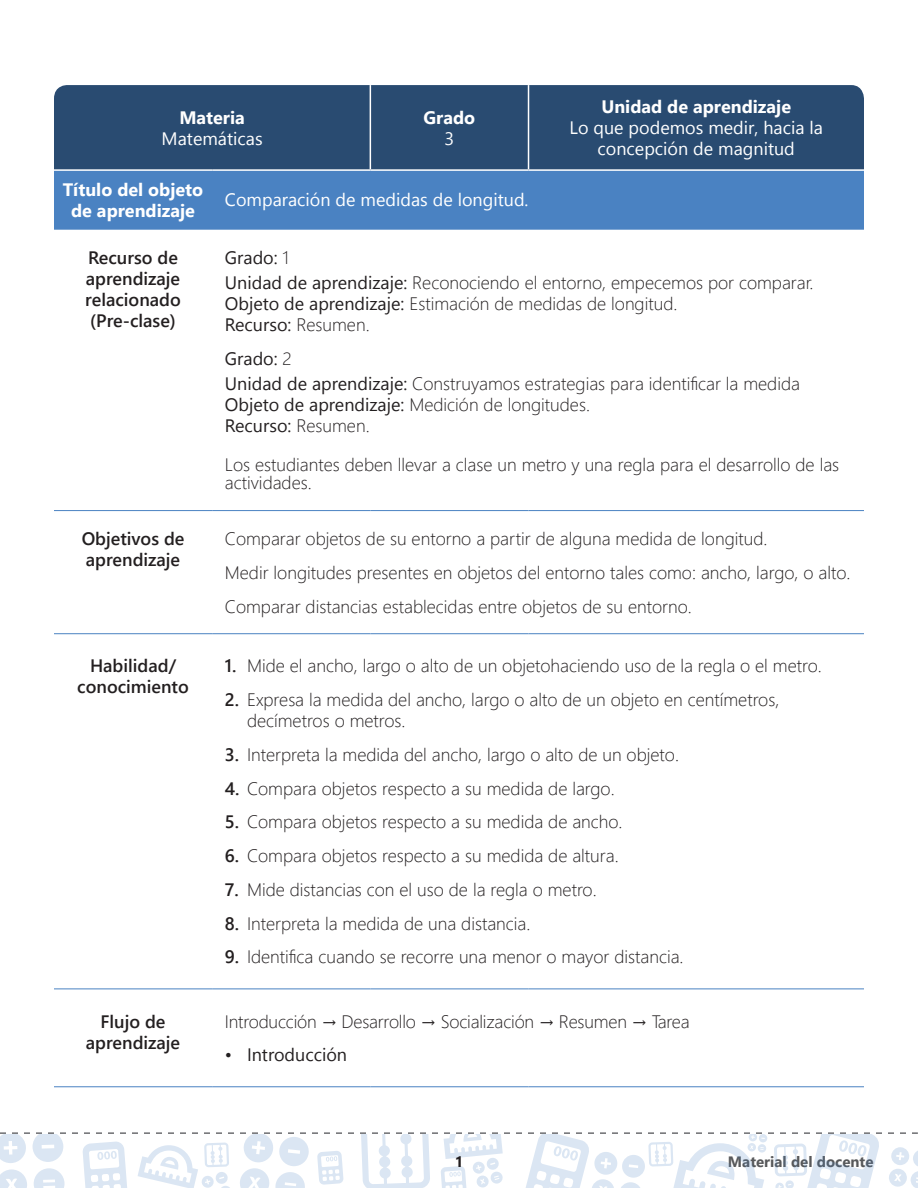
<style>
.page{position:relative;width:918px;height:1188px;background:#fff}
.page>*{position:absolute;margin:0;border:0;box-sizing:border-box;transform-origin:0 0}
.t1{font:300 18px/21px "Segoe UI";color:#231f20}
.t2{font:600 18px/21px "Segoe UI";color:#231f20}
.t3{font:18px/21px "Segoe UI";color:#fff;text-align:center}
.t4{font:700 18px/21px "Segoe UI";color:#fff;text-align:center}
.t5{font:18px "Segoe UI";color:#231f20}
.t6{font:700 15px "Segoe UI";color:#57585a}
.t7{font:700 15px "Segoe UI";color:#231f20}
.s1{font-weight:400}
.s2{font-weight:600}
</style>
<div class="page">
<svg style="left:0;top:1132px;width:918px;height:56px"></svg>
<div style="left:54px;top:85px;width:810px;height:84px;background:#294b71"></div>
<div style="left:54px;top:171px;width:810px;height:59px;background:#4a82c2"></div>
<hr style="left:370px;top:85px;width:1px;height:84px;background:#fff">
<hr style="left:528px;top:85px;width:1px;height:84px;background:#fff">
<hr style="left:54px;top:633px;width:158px;height:1px;background:#4a82c2">
<hr style="left:212px;top:633px;width:158px;height:1px;background:#4a82c2">
<hr style="left:370px;top:633px;width:159px;height:1px;background:#4a82c2">
<hr style="left:529px;top:633px;width:335px;height:1px;background:#4a82c2">
<hr style="left:54px;top:989px;width:158px;height:1px;background:#4a82c2">
<hr style="left:212px;top:989px;width:158px;height:1px;background:#4a82c2">
<hr style="left:370px;top:989px;width:159px;height:1px;background:#4a82c2">
<hr style="left:529px;top:989px;width:335px;height:1px;background:#4a82c2">
<hr style="left:54px;top:1086px;width:158px;height:1px;background:#4a82c2">
<hr style="left:212px;top:1086px;width:158px;height:1px;background:#4a82c2">
<hr style="left:370px;top:1086px;width:159px;height:1px;background:#4a82c2">
<hr style="left:529px;top:1086px;width:335px;height:1px;background:#4a82c2">
<hr style="left:54px;top:510px;width:158px;height:1px;background:#4a82c2">
<hr style="left:212px;top:510px;width:158px;height:1px;background:#4a82c2">
<hr style="left:370px;top:510px;width:159px;height:1px;background:#4a82c2">
<hr style="left:529px;top:510px;width:335px;height:1px;background:#4a82c2">
<p class="t4" style="left:179px;top:107px;width:67px">Materia</p>
<p class="t3" style="left:162px;top:127px;width:103px">Matemáticas</p>
<p class="t4" style="left:424px;top:107px;width:53px">Grado</p>
<p class="t3" style="left:445px;top:127px;width:11px">3</p>
<p class="t4" style="left:601px;top:96px;width:191px">Unidad de aprendizaje</p>
<p class="t3" style="left:570px;top:117px;width:255px">Lo que podemos medir, hacia la concepción de magnitud</p>
<p class="t4" style="left:63px;top:179px;width:142px">Título del objeto de aprendizaje</p>
<p class="t3" style="left:225px;top:189px;width:305px">Comparación de medidas de longitud.</p>
<p class="t2" style="left:85px;top:247px;width:97px">Recurso de aprendizaje relacionado (Pre-clase)</p>
<p class="t1" style="left:225px;top:244px;width:590px;line-height:25.2px"><span class="s1">Grado:</span> 1<br><span class="s1">Unidad de aprendizaje:</span> Reconociendo el entorno, empecemos por comparar.</p>
<p class="t1" style="left:225px;top:293px;width:454px"><span class="s1">Objeto de aprendizaje:</span> Estimación de medidas de longitud.<br><span class="s1">Recurso:</span> Resumen.</p>
<p class="t1" style="left:225px;top:345px;width:577px;line-height:25.2px"><span class="s1">Grado:</span> 2<br><span class="s1">Unidad de aprendizaje:</span> Construyamos estrategias para identificar la medida</p>
<p class="t1" style="left:225px;top:394px;width:367px"><span class="s1">Objeto de aprendizaje:</span> Medición de longitudes.<br><span class="s1">Recurso:</span> Resumen.</p>
<p class="t1" style="left:225px;top:455px;width:616px;line-height:18px">Los estudiantes deben llevar a clase un metro y una regla para el desarrollo de las actividades.</p>
<p class="t2" style="left:82px;top:528px;width:104px">Objetivos de aprendizaje</p>
<p class="t1" style="left:225px;top:521px;width:627px;line-height:33.8px">Comparar objetos de su entorno a partir de alguna medida de longitud.<br>Medir longitudes presentes en objetos del entorno tales como: ancho, largo, o alto.<br>Comparar distancias establecidas entre objetos de su entorno.</p>
<p class="t2" style="left:77px;top:655px;width:113px;text-align:center">Habilidad/ conocimiento</p>
<p class="t1" style="left:225px;top:655px;width:598px"><span class="s2">1.</span> Mide el ancho, largo o alto de un objetohaciendo uso de la regla o el metro.</p>
<p class="t1" style="left:247px;top:688px;width:534px;text-indent:-22px"><span class="s2">2.</span> Expresa la medida del ancho, largo o alto de un objeto en centímetros, decímetros o metros.</p>
<p class="t1" style="left:225px;top:743px;width:456px"><span class="s2">3.</span> Interpreta la medida del ancho, largo o alto de un objeto.</p>
<p class="t1" style="left:225px;top:777px;width:391px"><span class="s2">4.</span> Compara objetos respecto a su medida de largo.</p>
<p class="t1" style="left:225px;top:811px;width:399px"><span class="s2">5.</span> Compara objetos respecto a su medida de ancho.</p>
<p class="t1" style="left:225px;top:844px;width:395px"><span class="s2">6.</span> Compara objetos respecto a su medida de altura.</p>
<p class="t1" style="left:225px;top:878px;width:373px"><span class="s2">7.</span> Mide distancias con el uso de la regla o metro.</p>
<p class="t1" style="left:225px;top:912px;width:307px"><span class="s2">8.</span> Interpreta la medida de una distancia.</p>
<p class="t1" style="left:225px;top:946px;width:460px"><span class="s2">9.</span> Identifica cuando se recorre una menor o mayor distancia.</p>
<p class="t2" style="left:86px;top:1010px;width:96px;text-align:center">Flujo de aprendizaje</p>
<p class="t1" style="left:225px;top:1010px;width:466px">Introducción → Desarrollo → Socialización → Resumen → Tarea</p>
<p class="t5" style="left:225px;top:1040px;width:124px">• Introducción</p>
<p class="t7" style="left:455px;top:1150px;width:10px">1</p>
<p class="t6" style="left:728px;top:1149px;width:147px">Material del docente</p>
</div>
